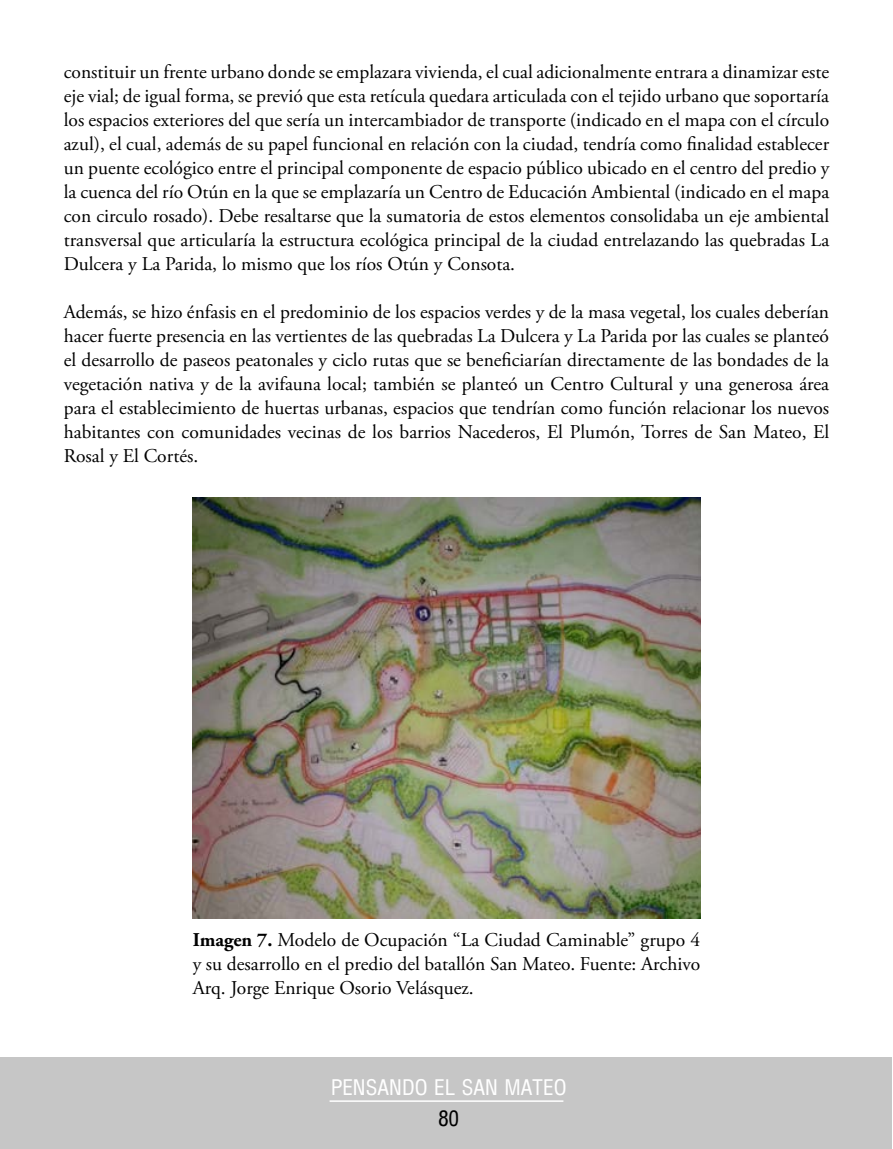
<style>
.page{position:relative;width:893px;height:1149px;background:#fff}
.page>*{position:absolute;margin:0;border:0;box-sizing:border-box;transform-origin:0 0}
.t1{font:21px "Arena Condensed";color:#fff}
.t2{font:21px "Arena Condensed";color:#000}
.t3{font:19.5px/24px "Adobe Garamond Pro";color:#000;text-align:justify}
.s1{font-weight:700}
</style>
<div class="page">
<div style="left:1px;top:1056px;width:891px;height:91px;background:#c6c6c6"></div>
<hr style="left:330px;top:1099px;width:233px;height:2px;background:#fff">
<img style="left:192px;top:497px;width:509px;height:420px">
<p class="t3" style="left:64px;top:60px;width:767px">constituir un frente urbano donde se emplazara vivienda, el cual adicionalmente entrara a dinamizar este eje vial; de igual forma, se previó que esta retícula quedara articulada con el tejido urbano que soportaría los espacios exteriores del que sería un intercambiador de transporte (indicado en el mapa con el círculo azul), el cual, además de su papel funcional en relación con la ciudad, tendría como finalidad establecer un puente ecológico entre el principal componente de espacio público ubicado en el centro del predio y la cuenca del río Otún en la que se emplazaría un Centro de Educación Ambiental (indicado en el mapa con circulo rosado). Debe resaltarse que la sumatoria de estos elementos consolidaba un eje ambiental transversal que articularía la estructura ecológica principal de la ciudad entrelazando las quebradas La Dulcera y La Parida, lo mismo que los ríos Otún y Consota.</p>
<p class="t3" style="left:64px;top:300px;width:767px">Además, se hizo énfasis en el predominio de los espacios verdes y de la masa vegetal, los cuales deberían hacer fuerte presencia en las vertientes de las quebradas La Dulcera y La Parida por las cuales se planteó el desarrollo de paseos peatonales y ciclo rutas que se beneficiarían directamente de las bondades de la vegetación nativa y de la avifauna local; también se planteó un Centro Cultural y una generosa área para el establecimiento de huertas urbanas, espacios que tendrían como función relacionar los nuevos habitantes con comunidades vecinas de los barrios Nacederos, El Plumón, Torres de San Mateo, El Rosal y El Cortés.</p>
<p class="t3" style="left:193px;top:928px;width:509px"><span class="s1">Imagen 7.</span> Modelo de Ocupación “La Ciudad Caminable” grupo 4 y su desarrollo en el predio del batallón San Mateo. Fuente: Archivo Arq. Jorge Enrique Osorio Velásquez.</p>
<p class="t1" style="left:331px;top:1074px;width:237px">PENSANDO EL SAN MATEO</p>
<p class="t2" style="left:438px;top:1105px;width:23px">80</p>
</div>
